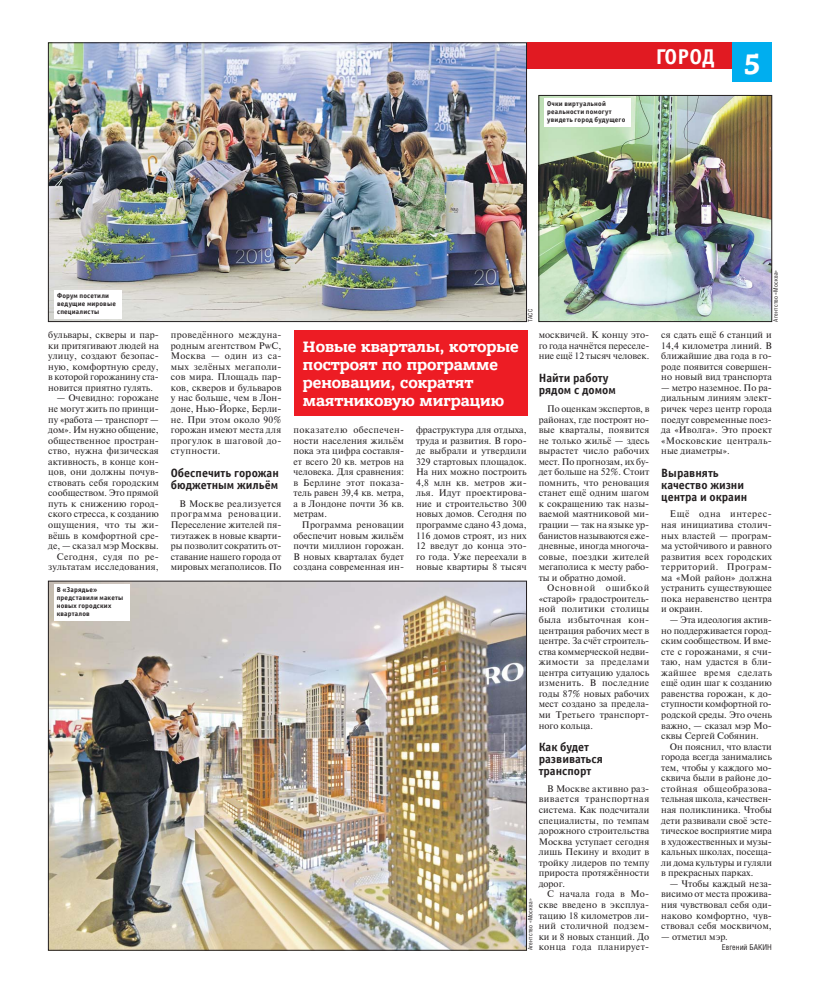
<style>
.page{position:relative;width:820px;height:993px;background:#fff}
.page>*{position:absolute;margin:0;border:0;box-sizing:border-box;transform-origin:0 0}
.t1{font:700 30px "Bandera Pro";color:#fff}
.t2{font:700 21.5px "Officina Sans C";color:#fff}
.t3{font:700 16px/18px "Bandera Pro";color:#fff}
.t4{font:700 12px/12px "Officina Sans C";color:#231f20}
.t5{font:9.5px/10.5px "Newton C";letter-spacing:.005em;color:#231f20;text-align:justify}
.t6{font:8px "Helios Cond";color:#231f20}
.t7{font:700 7px/8px "Officina Sans C";letter-spacing:.025em;color:#231f20}
.t8{font:6px "Helios Cond";letter-spacing:.035em;color:#231f20}
</style>
<div class="page">
<div style="left:279px;top:42px;width:453px;height:27px;background:#e11a22"></div>
<div style="left:731px;top:42px;width:40px;height:40px;background:#00aeef"></div>
<svg style="left:48px;top:42px;width:233px;height:1px"></svg>
<div style="left:294px;top:330px;width:233px;height:85px;background:#ed1c24"></div>
<img style="left:50px;top:45px;width:474px;height:274px">
<img style="left:50px;top:582px;width:474px;height:366px">
<div style="left:54px;top:290px;width:67px;height:28px;background:#fff"></div>
<div style="left:54px;top:584px;width:76px;height:36px;background:#fff"></div>
<img style="left:540px;top:97px;width:229px;height:222px">
<div style="left:538px;top:95px;width:233px;height:226px;border:1px solid #231f20"></div>
<div style="left:544px;top:98px;width:86px;height:29px;background:#fff"></div>
<p class="t7" style="left:547px;top:100px;width:79px">Очки виртуальной реальности помогут увидеть город будущего</p>
<h2 class="t2" style="left:655px;top:46px;width:61px">ГОРОД</h2>
<h1 class="t1" style="left:743px;top:46px;width:18px">5</h1>
<p class="t7" style="left:57px;top:292px;width:60px">Форум посетили ведущие мировые специалисты</p>
<p class="t5" style="left:48px;top:329px;width:112px">бульвары, скверы и пар&shy;ки притягивают людей на улицу, создают безопас&shy;ную, комфортную среду, в которой горожанину ста&shy;новится приятно гулять.</p>
<p class="t5" style="left:48px;top:393px;width:112px;text-align:right">— Очевидно: горожане не могут жить по принци&shy;пу «работа — транспорт — дом». Им нужно общение, общественное простран&shy;ство, нужна физическая активность, в конце кон&shy;цов, они должны почув&shy;ствовать себя городским сообществом. Это прямой путь к снижению город&shy;ского стресса, к созданию ощущения, что ты жи&shy;вёшь в комфортной сре&shy;де, — сказал мэр Москвы.<br>Сегодня, судя по ре&shy;зультатам исследования,</p>
<p class="t7" style="left:57px;top:586px;width:68px">В «Зарядье» представили макеты новых городских кварталов</p>
<p class="t5" style="left:171px;top:329px;width:112px">проведённого междуна&shy;родным агентством PwC, Москва — один из са&shy;мых зелёных мегаполи&shy;сов мира. Площадь пар&shy;ков, скверов и бульваров у нас больше, чем в Лон&shy;доне, Нью-Йорке, Берли&shy;не. При этом около 90% горожан имеют места для прогулок в шаговой до&shy;ступности.</p>
<p class="t4" style="left:171px;top:467px;width:109px">Обеспечить горожан бюджетным жильём</p>
<p class="t5" style="left:171px;top:498px;width:112px;text-indent:9px">В Москве реализуется программа реновации.<br>Переселение жителей пя&shy;тиэтажек в новые кварти&shy;ры позволит сократить от&shy;ставание нашего города от мировых мегаполисов. По</p>
<p class="t8" style="left:528px;top:321px;width:14px;rotate:-90deg">ТАСС</p>
<p class="t5" style="left:538px;top:329px;width:112px">москвичей. К концу это&shy;го года начнётся переселе&shy;ние ещё 12 тысяч человек.</p>
<p class="t4" style="left:538px;top:372px;width:79px">Найти работу рядом с домом</p>
<p class="t5" style="left:538px;top:403px;width:112px;text-indent:9px">По оценкам экспертов, в районах, где построят но&shy;вые кварталы, появится не только жильё — здесь вырастет число рабочих мест. По прогнозам, их бу&shy;дет больше на 52%. Стоит помнить, что реновация станет ещё одним шагом к сокращению так назы&shy;ваемой маятниковой ми&shy;грации — так на языке ур&shy;банистов называются еже&shy;дневные, иногда многоча&shy;совые, поездки жителей мегаполиса к месту рабо&shy;ты и обратно домой.</p>
<p class="t5" style="left:538px;top:582px;width:112px;text-indent:9px">Основной ошибкой «старой» градостроитель&shy;ной политики столицы была избыточная кон&shy;центрация рабочих мест в центре. За счёт строитель&shy;ства коммерческой недви&shy;жимости за пределами центра ситуацию удалось изменить. В последние годы 87% новых рабочих мест создано за предела&shy;ми Третьего транспорт&shy;ного кольца.</p>
<p class="t4" style="left:538px;top:741px;width:66px">Как будет развиваться транспорт</p>
<p class="t5" style="left:538px;top:783px;width:112px;text-indent:9px">В Москве активно раз&shy;вивается транспортная система. Как подсчитали специалисты, по темпам дорожного строительства Москва уступает сегодня лишь Пекину и входит в тройку лидеров по темпу прироста протяжённости дорог.</p>
<p class="t5" style="left:538px;top:888px;width:112px;text-indent:9px">С начала года в Мо&shy;скве введено в эксплуа&shy;тацию 18 километров ли&shy;ний столичной подзем&shy;ки и 8 новых станций. До конца года планирует-</p>
<h3 class="t3" style="left:303px;top:337px;width:217px">Новые кварталы, которые построят по программе реновации, сократят маятниковую миграцию</h3>
<p class="t5" style="left:416px;top:424px;width:112px">фраструктура для отдыха, труда и развития. В горо&shy;де выбрали и утвердили 329 стартовых площадок.<br>На них можно построить 4,8 млн кв. метров жи&shy;лья. Идут проектирова&shy;ние и строительство 300 новых домов. Сегодня по программе сдано 43 дома, 116 домов строят, из них 12 введут до конца это&shy;го года. Уже переехали в новые квартиры 8 тысяч</p>
<p class="t5" style="left:293px;top:424px;width:112px">показателю обеспечен&shy;ности населения жильём пока эта цифра составля&shy;ет всего 20 кв. метров на человека. Для сравнения: в Берлине этот показа&shy;тель равен 39,4 кв. метра, а в Лондоне почти 36 кв. метрам.</p>
<p class="t5" style="left:293px;top:519px;width:112px;text-indent:9px">Программа реновации обеспечит новым жильём почти миллион горожан.<br>В новых кварталах будет создана современная ин-</p>
<p class="t8" style="left:527px;top:950px;width:53px;rotate:-90deg">Агентство «Москва»</p>
<p class="t8" style="left:772px;top:321px;width:53px;rotate:-90deg">Агентство «Москва»</p>
<p class="t5" style="left:661px;top:329px;width:112px">ся сдать ещё 6 станций и 14,4 километра линий. В ближайшие два года в го&shy;роде появится совершен&shy;но новый вид транспорта</p>
<p class="t5" style="left:661px;top:382px;width:112px">— метро наземное. По ра&shy;диальным линиям элект&shy;ричек через центр города поедут современные поез&shy;да «Иволга». Это проект «Московские централь&shy;ные диаметры».</p>
<p class="t4" style="left:661px;top:467px;width:87px">Выравнять качество жизни центра и окраин</p>
<p class="t5" style="left:661px;top:509px;width:112px;text-indent:9px">Ещё одна интерес&shy;ная инициатива столич&shy;ных властей — програм&shy;ма устойчивого и равного развития всех городских территорий. Програм&shy;ма «Мой район» должна устранить существующее пока неравенство центра и окраин.</p>
<p class="t5" style="left:661px;top:614px;width:112px;text-indent:9px">— Эта идеология актив&shy;но поддерживается город&shy;ским сообществом. И вме&shy;сте с горожанами, я счи&shy;таю, нам удастся в бли&shy;жайшее время сделать ещё один шаг к созданию равенства горожан, к до&shy;ступности комфортной го&shy;родской среды. Это очень важно, — сказал мэр Мо&shy;сквы Сергей Собянин.</p>
<p class="t5" style="left:661px;top:740px;width:112px;text-indent:9px">Он пояснил, что власти города всегда занимались тем, чтобы у каждого мо&shy;сквича были в районе до&shy;стойная общеобразова&shy;тельная школа, качествен&shy;ная поликлиника. Чтобы дети развивали своё эсте&shy;тическое восприятие мира в художественных и музы&shy;кальных школах, посеща&shy;ли дома культуры и гуляли в прекрасных парках.</p>
<p class="t5" style="left:661px;top:878px;width:112px;text-indent:9px">— Чтобы каждый неза&shy;висимо от места прожива&shy;ния чувствовал себя оди&shy;наково комфортно, чув&shy;ствовал себя москвичом,</p>
<p class="t5" style="left:661px;top:930px;width:68px">— отметил мэр.</p>
<p class="t6" style="left:721px;top:943px;width:51px">Евгений БАКИН</p>
</div>
